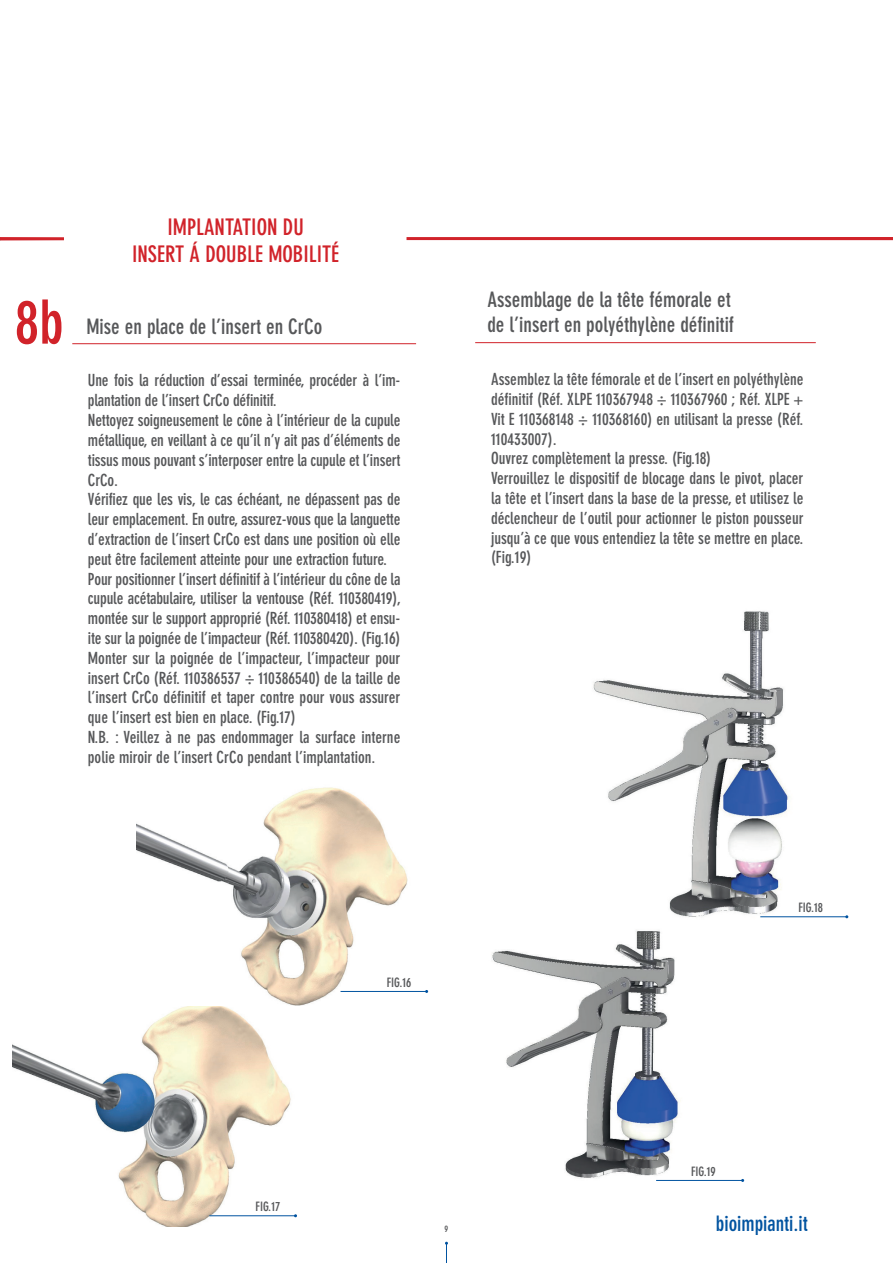
<style>
.page{position:relative;width:893px;height:1263px;background:#fff}
.page>*{position:absolute;margin:0;border:0;box-sizing:border-box;transform-origin:0 0}
.t1{font:700 condensed 60px "DIN Neuzeit Grotesk";color:#d1232a}
.t2{font:700 condensed 22.5px/27px "DIN Neuzeit Grotesk";color:#d1232a;text-align:center}
.t3{font:700 condensed 21px/25.2px "DIN Neuzeit Grotesk";color:#57585a}
.t4{font:700 condensed 21px "DIN Neuzeit Grotesk";color:#0153a0}
.t5{font:700 condensed 16.5px/19.8px "DIN Neuzeit Grotesk";letter-spacing:-.01em;color:#57585a}
.t6{font:700 condensed 12.75px "DIN Neuzeit Grotesk";color:#57585a}
.t7{font:700 condensed 9px "DIN Neuzeit Grotesk";color:#57585a}
</style>
<div class="page">
<svg style="left:445px;top:1242px;width:3px;height:21px"></svg>
<img style="left:13px;top:1006px;width:283px;height:220px">
<img style="left:136px;top:787px;width:293px;height:219px">
<hr style="left:341px;top:991px;width:86px;height:1px;background:#0153a0">
<hr style="left:209px;top:1215px;width:87px;height:1px;background:#0153a0">
<img style="left:492px;top:930px;width:209px;height:250px">
<img style="left:593px;top:611px;width:209px;height:307px">
<hr style="left:656px;top:1180px;width:87px;height:1px;background:#0153a0">
<hr style="left:760px;top:916px;width:87px;height:1px;background:#0153a0">
<hr style="left:72px;top:343px;width:344px;height:1px;background:#d1232a">
<hr style="left:475px;top:342px;width:341px;height:1px;background:#d1232a">
<hr style="left:406px;top:237px;width:487px;height:3px;background:#d1232a">
<hr style="left:0;top:237px;width:64px;height:3px;background:#d1232a">
<h1 class="t1" style="left:15px;top:288px;width:50px">8b</h1>
<h2 class="t2" style="left:132px;top:214px;width:209px">IMPLANTATION DU<br>INSERT Á DOUBLE MOBILITÉ</h2>
<p class="t3" style="left:86px;top:314px;width:238px">Mise en place de l’insert en CrCo</p>
<p class="t5" style="left:88px;top:371px;width:315px">Une fois la réduction d’essai terminée, procéder à l’im&shy;plantation de l’insert CrCo définitif.<br>Nettoyez soigneusement le cône à l’intérieur de la cupule métallique, en veillant à ce qu’il n’y ait pas d’éléments de tissus mous pouvant s’interposer entre la cupule et l’insert CrCo.<br>Vérifiez que les vis, le cas échéant, ne dépassent pas de leur emplacement. En outre, assurez-vous que la languette d’extraction de l’insert CrCo est dans une position où elle peut être facilement atteinte pour une extraction future.<br>Pour positionner l’insert définitif à l’intérieur du cône de la cupule acétabulaire, utiliser la ventouse (Réf. 110380419), montée sur le support approprié (Réf. 110380418) et ensu&shy;ite sur la poignée de l’impacteur (Réf. 110380420). (Fig.16)<br>Monter sur la poignée de l’impacteur, l’impacteur pour insert CrCo (Réf. 110386537 ÷ 110386540) de la taille de l’insert CrCo définitif et taper contre pour vous assurer que l’insert est bien en place. (Fig.17)<br>N.B. : Veillez à ne pas endommager la surface interne polie miroir de l’insert CrCo pendant l’implantation.</p>
<p class="t6" style="left:387px;top:975px;width:26px">FIG.16</p>
<p class="t3" style="left:487px;top:287px;width:248px">Assemblage de la tête fémorale et de l’insert en polyéthylène définitif</p>
<p class="t5" style="left:491px;top:370px;width:314px">Assemblez la tête fémorale et de l’insert en polyéthylène définitif (Réf. XLPE 110367948 ÷ 110367960 ; Réf. XLPE + Vit E 110368148 ÷ 110368160) en utilisant la presse (Réf.<br>110433007).<br>Ouvrez complètement la presse. (Fig.18)<br>Verrouillez le dispositif de blocage dans le pivot, placer la tête et l’insert dans la base de la presse, et utilisez le déclencheur de l’outil pour actionner le piston pousseur jusqu’à ce que vous entendiez la tête se mettre en place. (Fig.19)</p>
<p class="t6" style="left:798px;top:900px;width:26px">FIG.18</p>
<p class="t6" style="left:256px;top:1199px;width:26px">FIG.17</p>
<p class="t6" style="left:691px;top:1164px;width:26px">FIG.19</p>
<p class="t7" style="left:445px;top:1224px;width:5px">9</p>
<p class="t4" style="left:716px;top:1211px;width:94px">bioimpianti.it</p>
</div>
